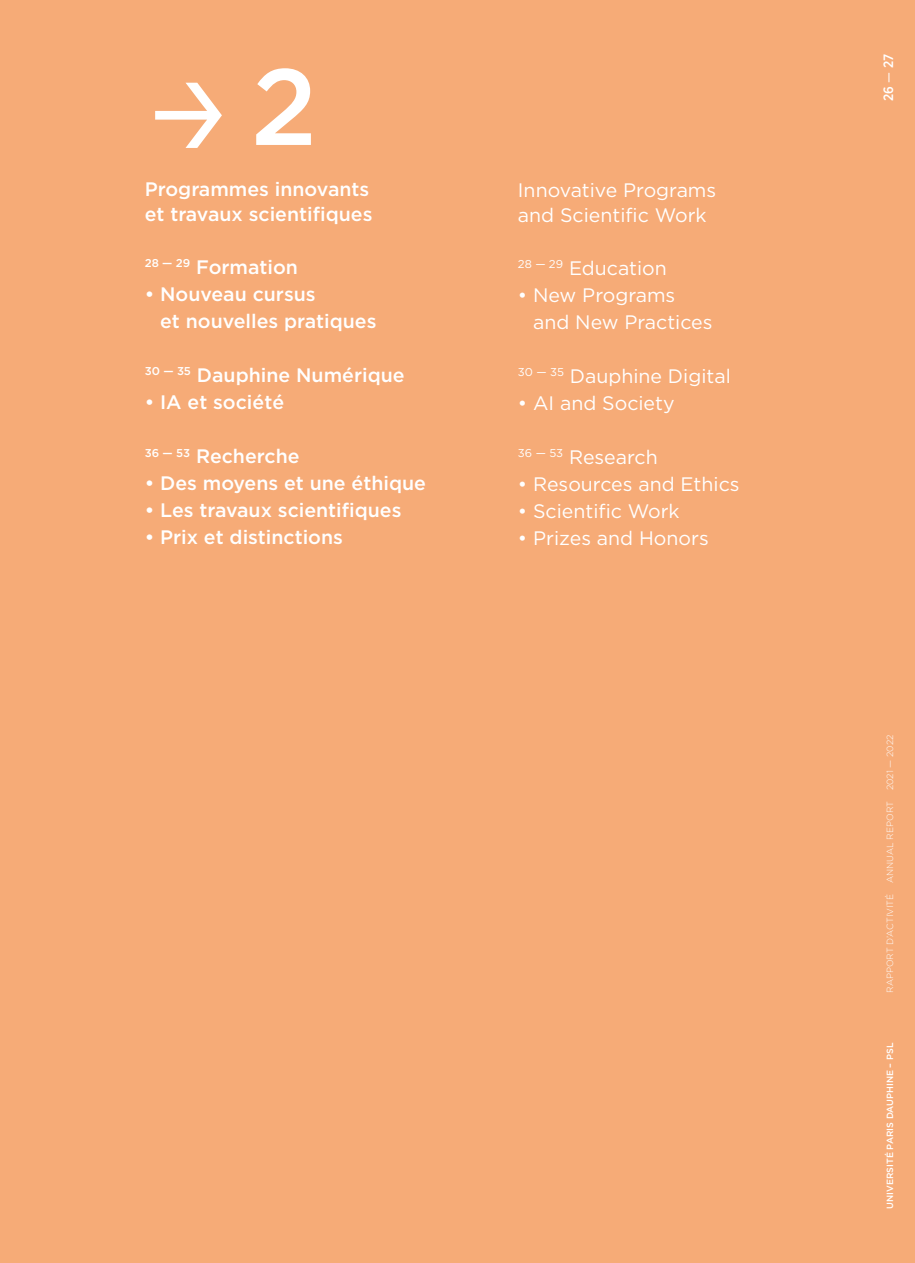
<style>
.page{position:relative;width:915px;height:1263px;background:#fff}
.page>*{position:absolute;margin:0;border:0;box-sizing:border-box;transform-origin:0 0}
.t1{font:500 91.65px "Helvetica Now Display";color:#fff}
.t2{font:500 19.5px/25.5px "Gotham HTF";color:#fff}
.t3{font:19.5px/25.5px "Gotham HTF";color:#fff}
.t4{font:500 13.5px "Gotham Narrow";color:#fff}
.t5{font:300 9px "Gotham HTF";color:#fff}
.t6{font:500 9px "Gotham HTF";color:#fff}
.s1{font-family:"Gotham HTF";font-size:108px}
.s2{font-weight:400}
</style>
<div class="page">
<div style="left:0;top:0;width:914px;height:1263px;background:#f6ab77"></div>
<h1 class="t1" style="left:145px;top:52px;width:174px">→ <span class="s1">2</span></h1>
<p class="t2" style="left:145px;top:176px;width:229px">Programmes innovants et travaux scientifiques</p>
<p class="t2" style="left:145px;top:254px;width:155px"><sup>28</sup> <sup>—</sup> <sup>29</sup> Formation</p>
<p class="t2" style="left:160px;top:280px;width:218px;line-height:27px;text-indent:-15px">• Nouveau cursus<br>et nouvelles pratiques</p>
<p class="t2" style="left:145px;top:362px;width:261px"><sup>30</sup> <sup>—</sup> <sup>35</sup> Dauphine Numérique</p>
<p class="t2" style="left:145px;top:389px;width:141px">• IA et société</p>
<p class="t2" style="left:145px;top:443px;width:156px"><sup>36</sup> <sup>—</sup> <sup>53</sup> Recherche</p>
<p class="t2" style="left:145px;top:470px;width:283px">• Des moyens et une éthique</p>
<p class="t2" style="left:145px;top:497px;width:258px">• Les travaux scientifiques</p>
<p class="t2" style="left:145px;top:524px;width:200px">• Prix et distinctions</p>
<p class="t3" style="left:518px;top:177px;width:200px">Innovative Programs and Scientific Work</p>
<p class="t3" style="left:518px;top:255px;width:150px"><sup>28</sup> <sup>—</sup> <sup>29</sup> Education</p>
<p class="t3" style="left:533px;top:281px;width:181px;line-height:27px;text-indent:-15px">• New Programs and New Practices</p>
<p class="t3" style="left:518px;top:363px;width:214px"><sup>30</sup> <sup>—</sup> <sup>35</sup> Dauphine Digital</p>
<p class="t3" style="left:517px;top:390px;width:158px">• AI and Society</p>
<p class="t3" style="left:518px;top:444px;width:141px"><sup>36</sup> <sup>—</sup> <sup>53</sup> Research</p>
<p class="t3" style="left:518px;top:471px;width:223px">• Resources and Ethics</p>
<p class="t3" style="left:518px;top:498px;width:163px">• Scientific Work</p>
<p class="t3" style="left:518px;top:525px;width:192px">• Prizes and Honors</p>
<p class="t4" style="left:879px;top:101px;width:49px;rotate:-90deg">26 <span class="s2">—</span> 27</p>
<p class="t5" style="left:884px;top:993px;width:260px;rotate:-90deg">RAPPORT D’ACTIVITÉ ANNUAL REPORT 2021 — 2022</p>
<p class="t6" style="left:884px;top:1209px;width:168px;rotate:-90deg">UNIVERSITÉ PARIS DAUPHINE – PSL</p>
</div>
